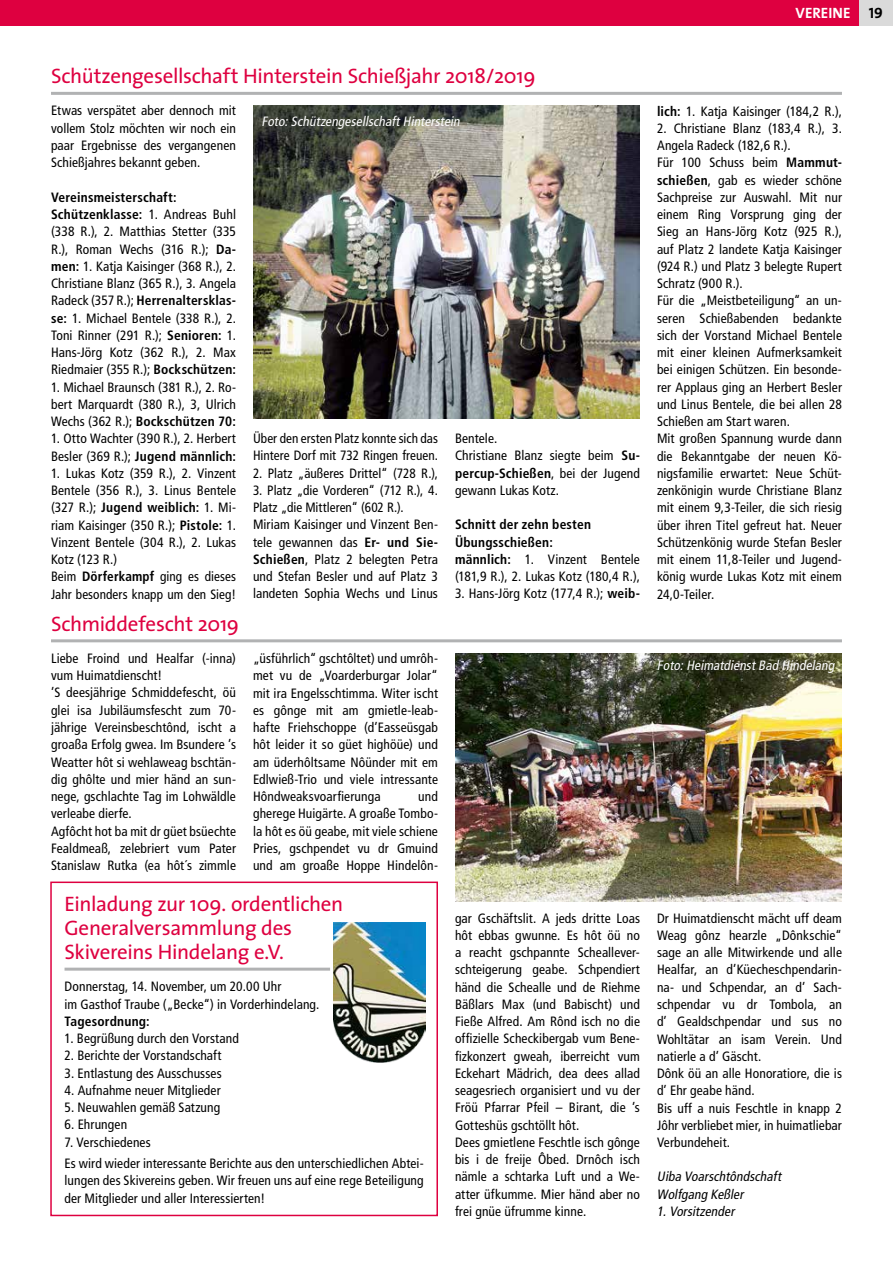
<style>
.page{position:relative;width:893px;height:1263px;background:#fff}
.page>*{position:absolute;margin:0;border:0;box-sizing:border-box;transform-origin:0 0}
.t1{font:21px/24px "The Sans";letter-spacing:-.015em;color:#de0040}
.t2{font:15px "The Mix Bold Caps";letter-spacing:.005em;color:#fff}
.t3{font:condensed 13.5px/17.2px "Frutiger LT";letter-spacing:.005em;color:#000}
.t4{font:italic condensed 13.5px "Frutiger LT";color:#fff}
.t5{font:italic condensed 13.5px/17.2px "Frutiger LT";color:#000}
.t6{font:700 condensed 13.5px "Frutiger LT";letter-spacing:.015em;color:#000}
.s1{color:#000}
.s2{font-weight:700}
</style>
<div class="page">
<div style="left:859px;top:0;width:34px;height:26px;background:#dadada"></div>
<div style="left:0;top:0;width:859px;height:26px;background:#de0040"></div>
<hr style="left:51px;top:92px;width:791px;height:3px;background:#b1b2b3">
<img style="left:253px;top:105px;width:387px;height:314px">
<hr style="left:51px;top:639px;width:791px;height:3px;background:#b1b2b3">
<img style="left:455px;top:654px;width:387px;height:247px">
<hr style="left:65px;top:968px;width:265px;height:3px;background:#b1b2b3">
<div style="left:50px;top:881px;width:388px;height:335px;border:2px solid #de0040"></div>
<img style="left:333px;top:922px;width:92px;height:141px">
<p class="t2" style="left:795px;top:1px;width:89px">VEREINE <span class="s1">19</span></p>
<h1 class="t1" style="left:51px;top:64px;width:486px">Schützengesellschaft Hinterstein Schießjahr 2018/2019</h1>
<p class="t3" style="left:51px;top:102px;width:186px;text-align:justify">Etwas verspätet aber dennoch mit vollem Stolz möchten wir noch ein paar Ergebnisse des vergangenen Schießjahres bekannt geben.</p>
<p class="t3" style="left:51px;top:189px;width:186px"><span class="s2">Vereinsmeisterschaft:<br>Schützenklasse:</span> 1. Andreas Buhl (338 R.), 2. Matthias Stetter (335<br>R.), Roman Wechs (316 R.); <span class="s2">Da&shy;men:</span> 1. Katja Kaisinger (368 R.), 2.<br>Christiane Blanz (365 R.), 3. Angela Radeck (357 R.); <span class="s2">Herrenaltersklas&shy;se:</span> 1. Michael Bentele (338 R.), 2.<br>Toni Rinner (291 R.); <span class="s2">Senioren:</span> 1.<br>Hans-Jörg Kotz (362 R.), 2. Max Riedmaier (355 R.); <span class="s2">Bockschützen:</span></p>
<p class="t3" style="left:51px;top:378px;width:186px;text-align:justify">1. Michael Braunsch (381 R.), 2. Ro&shy;bert Marquardt (380 R.), 3, Ulrich Wechs (362 R.); <span class="s2">Bockschützen 70:</span></p>
<p class="t3" style="left:51px;top:430px;width:186px">1. Otto Wachter (390 R.), 2. Herbert<br>Besler (369 R.); <span class="s2">Jugend männlich:</span></p>
<p class="t3" style="left:51px;top:465px;width:186px">1. Lukas Kotz (359 R.), 2. Vinzent<br>Bentele (356 R.), 3. Linus Bentele (327 R.); <span class="s2">Jugend weiblich:</span> 1. Mi&shy;riam Kaisinger (350 R.); <span class="s2">Pistole:</span> 1.<br>Vinzent Bentele (304 R.), 2. Lukas<br>Kotz (123 R.)<br>Beim <span class="s2">Dörferkampf</span> ging es dieses<br>Jahr besonders knapp um den Sieg!</p>
<p class="t4" style="left:261px;top:113px;width:202px">Foto:SchützengesellschaftHinterstein</p>
<p class="t3" style="left:253px;top:430px;width:186px">Über den ersten Platz konnte sich das<br>Hintere Dorf mit 732 Ringen freuen.</p>
<p class="t3" style="left:253px;top:464px;width:186px">2. Platz „äußeres Drittel“ (728 R.),</p>
<p class="t3" style="left:253px;top:482px;width:186px">3. Platz „die Vorderen“ (712 R.), 4.<br>Platz „die Mittleren“ (602 R.).<br>Miriam Kaisinger und Vinzent Ben&shy;tele gewannen das <span class="s2">Er- und Sie-<br>Schießen</span>, Platz 2 belegten Petra und Stefan Besler und auf Platz 3 landeten Sophia Wechs und Linus</p>
<p class="t3" style="left:455px;top:430px;width:186px">Bentele.<br>Christiane Blanz siegte beim <span class="s2">Su&shy;percup-Schießen</span>, bei der Jugend gewann Lukas Kotz.</p>
<p class="t3" style="left:455px;top:516px;width:186px"><span class="s2">Schnitt der zehn besten<br>Übungsschießen:<br>männlich:</span> 1. Vinzent Bentele (181,9 R.), 2. Lukas Kotz (180,4 R.),</p>
<p class="t3" style="left:455px;top:585px;width:186px">3. Hans-Jörg Kotz (177,4 R.); <span class="s2">weib-</span></p>
<h1 class="t1" style="left:51px;top:611px;width:190px">Schmiddefescht 2019</h1>
<p class="t3" style="left:51px;top:650px;width:186px">Liebe Froind und Healfar (-inna) vum Huimatdienscht!<br>’S deesjährige Schmiddefescht, öü glei isa Jubiläumsfescht zum 70- jährige Vereinsbeschtônd, ischt a groaßa Erfolg gwea. Im Bsundere ’s<br>Weatter hôt si wehlaweag bschtän&shy;dig ghôlte und mier händ an sun&shy;nege, gschlachte Tag im Lohwäldle verleabe dierfe.<br>Agfôcht hot ba mit dr güet bsüechte<br>Fealdmeaß, zelebriert vum Pater<br>Stanislaw Rutka (ea hôt´s zimmle</p>
<p class="t3" style="left:253px;top:650px;width:186px;text-align:justify">„üsführlich“ gschtôltet) und umrôh&shy;met vu de „Voarderburgar Jolar“ mit ira Engelsschtimma. Witer ischt es gônge mit am gmietle-leab&shy;hafte Friehschoppe (d’Easseüsgab hôt leider it so güet highöüe) und am üderhôltsame Nôünder mit em Edlwieß-Trio und viele intressante Hôndweaksvoarfierunga</p>
<p class="t3" style="left:253px;top:788px;width:186px;text-align:justify;text-indent:165px">und gherege Huigärte. A groaße Tombo&shy;la hôt es öü geabe, mit viele schiene Pries, gschpendet vu dr Gmuind und am groaße Hoppe Hindelôn-</p>
<p class="t3" style="left:657px;top:102px;width:186px"><span class="s2">lich:</span> 1. Katja Kaisinger (184,2 R.),</p>
<p class="t3" style="left:657px;top:120px;width:186px">2. Christiane Blanz (183,4 R.), 3.<br>Angela Radeck (182,6 R.).<br>Für 100 Schuss beim <span class="s2">Mammut&shy;schießen</span>, gab es wieder schöne<br>Sachpreise zur Auswahl. Mit nur einem Ring Vorsprung ging der<br>Sieg an Hans-Jörg Kotz (925 R.), auf Platz 2 landete Katja Kaisinger (924 R.) und Platz 3 belegte Rupert<br>Schratz (900 R.).<br>Für die „Meistbeteiligung“ an un&shy;seren Schießabenden bedankte sich der Vorstand Michael Bentele mit einer kleinen Aufmerksamkeit bei einigen Schützen. Ein besonde&shy;rer Applaus ging an Herbert Besler und Linus Bentele, die bei allen 28<br>Schießen am Start waren.<br>Mit großen Spannung wurde dann die Bekanntgabe der neuen Kö&shy;nigsfamilie erwartet: Neue Schüt&shy;zenkönigin wurde Christiane Blanz mit einem 9,3-Teiler, die sich riesig über ihren Titel gefreut hat. Neuer<br>Schützenkönig wurde Stefan Besler mit einem 11,8-Teiler und Jugend&shy;könig wurde Lukas Kotz mit einem<br>24,0-Teiler.</p>
<p class="t4" style="left:657px;top:657px;width:182px">Foto:HeimatdienstBad Hindelang</p>
<h1 class="t1" style="left:65px;top:891px;width:280px">Einladung zur 109. ordentlichen<br>Generalversammlung des<br>Skivereins Hindelang e.V.</h1>
<p class="t3" style="left:65px;top:978px;width:256px">Donnerstag, 14. November, um 20.00 Uhr<br>im Gasthof Traube („Becke“) in Vorderhindelang.</p>
<p class="t6" style="left:65px;top:1013px;width:87px">Tagesordnung:</p>
<p class="t3" style="left:65px;top:1030px;width:176px">1. Begrüßung durch den Vorstand</p>
<p class="t3" style="left:65px;top:1047px;width:158px">2. Berichte der Vorstandschaft</p>
<p class="t3" style="left:65px;top:1064px;width:159px">3. Entlastung des Ausschusses</p>
<p class="t3" style="left:65px;top:1081px;width:158px">4. Aufnahme neuer Mitglieder</p>
<p class="t3" style="left:65px;top:1099px;width:157px">5. Neuwahlen gemäß Satzung</p>
<p class="t3" style="left:65px;top:1116px;width:64px">6. Ehrungen</p>
<p class="t3" style="left:65px;top:1131px;width:361px;line-height:21.5px">7. Verschiedenes<br>Es wird wieder interessante Berichte aus den unterschiedlichen Abtei-</p>
<p class="t3" style="left:65px;top:1172px;width:361px">lungen des Skivereins geben. Wir freuen uns auf eine rege Beteiligung der Mitglieder und aller Interessierten!</p>
<p class="t3" style="left:455px;top:909px;width:186px">gar Gschäftslit. A jeds dritte Loas hôt ebbas gwunne. Es hôt öü no a reacht gschpannte Scheallever&shy;schteigerung geabe. Schpendiert händ die Schealle und de Riehme<br>Bäßlars Max (und Babischt) und<br>Fieße Alfred. Am Rônd isch no die offizielle Scheckibergab vum Bene&shy;fizkonzert gweah, iberreicht vum<br>Eckehart Mädrich, dea dees allad seagesriech organisiert und vu der<br>Fröü Pfarrar Pfeil – Birant, die ’s<br>Gotteshüs gschtöllt hôt.<br>Dees gmietlene Feschtle isch gônge bis i de freije Ôbed. Drnôch isch nämle a schtarka Luft und a We&shy;atter üfkumme. Mier händ aber no frei gnüe üfrumme kinne.</p>
<p class="t3" style="left:657px;top:909px;width:186px">Dr Huimatdienscht mächt uff deam<br>Weag gônz hearzle „Dônkschie“ sage an alle Mitwirkende und alle<br>Healfar, an d’Küecheschpendarin&shy;na- und Schpendar, an d’ Sach&shy;schpendar vu dr Tombola, an d’ Gealdschpendar und sus no<br>Wohltätar an isam Verein. Und natierle a d’ Gäscht.<br>Dônk öü an alle Honoratiore, die is d’ Ehr geabe händ.<br>Bis uff a nuis Feschtle in knapp 2<br>Jôhr verbliebet mier, in huimatliebar<br>Verbundeheit.</p>
<p class="t5" style="left:657px;top:1168px;width:128px">Uiba Voarschtôndschaft<br>Wolfgang Keßler<br>1.Vorsitzender</p>
</div>
